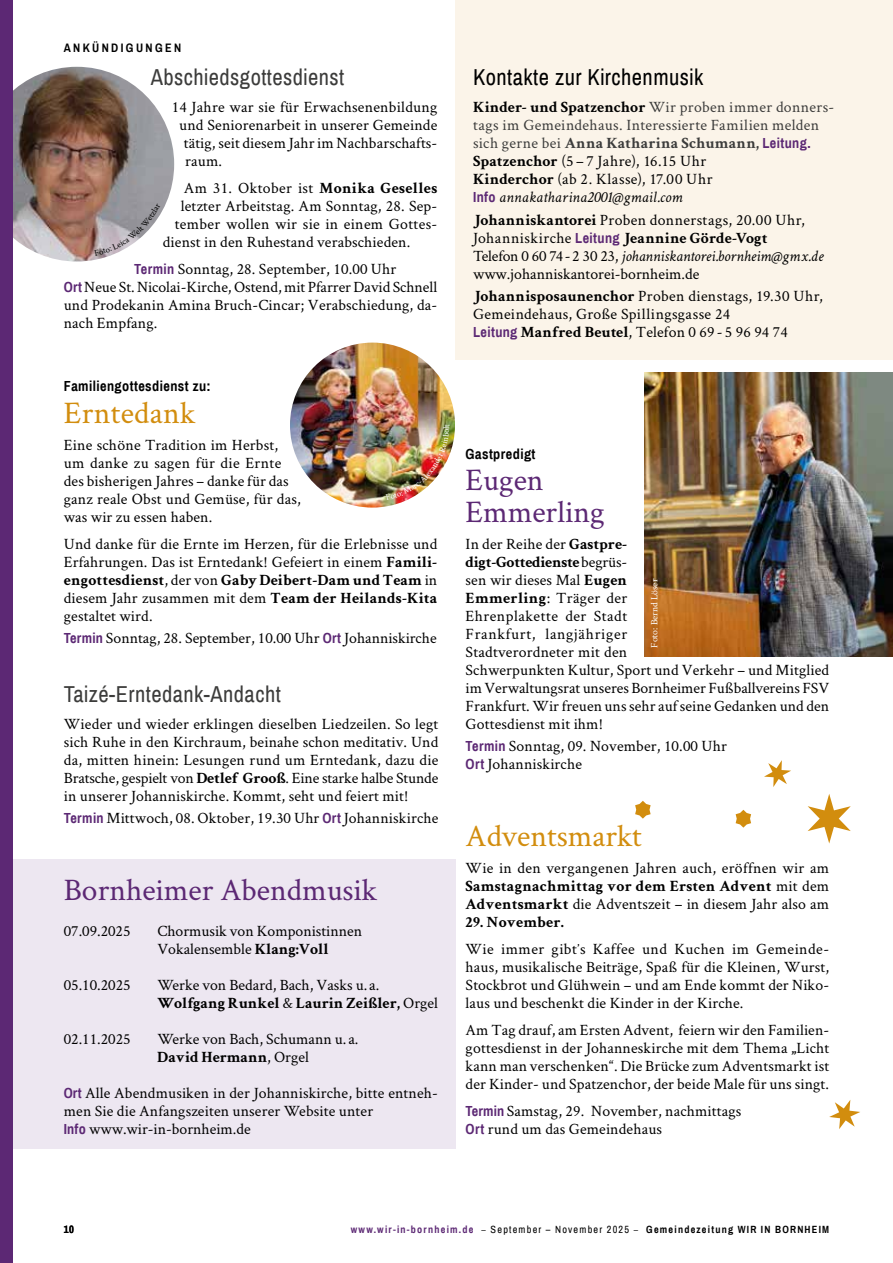
<style>
.page{position:relative;width:893px;height:1263px;background:#fff}
.page>*{position:absolute;margin:0;border:0;box-sizing:border-box;transform-origin:0 0}
.t1{font:31.5px/31.5px "Crimson Text";color:#5c2874}
.t2{font:31.5px "Crimson Text";color:#d28d0e}
.t3{font:22.5px "Archivo Narrow";letter-spacing:.02em;color:#3c3c3b}
.t4{font:22.5px "Archivo Narrow";letter-spacing:.02em;color:#000}
.t5{font:15.75px/18px "Crimson Text";letter-spacing:.01em;color:#000}
.t6{font:15.75px/18px "Crimson Text";letter-spacing:.02em;color:#3c3c3b}
.t7{font:700 15.75px "Crimson Text";letter-spacing:.01em;color:#000}
.t8{font:700 14.25px "Archivo Narrow";letter-spacing:.03em;color:#000}
.t9{font:700 12px "Archivo Narrow";letter-spacing:.2em;color:#000}
.t10{font:700 10.5px "Archivo Narrow";color:#000}
.t11{font:700 10.2px "Archivo Narrow";letter-spacing:.12em;color:#000}
.t12{font:9.75px "Crimson Text";color:#fff}
.t13{font:8.7px "Crimson Text";color:#fff}
.s1{font-weight:700}
.s2{font-family:"Archivo Narrow";font-weight:700;font-size:14.25px;color:#5c2874}
.s3{font-weight:700;color:#000}
.s4{color:#000}
.s5{font-style:italic;color:#000}
.s6{font-style:italic}
.s7{color:#5c2874}
.s8{font-family:"Crimson Text";font-weight:400}
.s9{font-weight:400}
</style>
<div class="page">
<div style="left:455px;top:0;width:438px;height:360px;background:#fbf4e9"></div>
<img style="left:644px;top:372px;width:249px;height:285px">
<svg style="left:808px;top:794px;width:43px;height:49px"></svg>
<svg style="left:736px;top:810px;width:15px;height:18px"></svg>
<svg style="left:635px;top:801px;width:16px;height:18px"></svg>
<svg style="left:764px;top:760px;width:27px;height:27px"></svg>
<svg style="left:829px;top:1100px;width:31px;height:29px"></svg>
<div style="left:0;top:859px;width:455px;height:289px;background:#ede7f1"></div>
<div style="left:0;top:0;width:13px;height:1263px;background:#5c2874"></div>
<img style="left:290px;top:343px;width:165px;height:165px;border-radius:82px">
<svg style="left:13px;top:66px;width:162px;height:196px"></svg>
<img style="left:385px;top:426px;width:64px;height:74px">
<p class="t9" style="left:64px;top:41px;width:119px">ANKÜNDIGUNGEN</p>
<h2 class="t3" style="left:151px;top:64px;width:195px">Abschiedsgottesdienst</h2>
<p class="t5" style="left:172px;top:97px;width:267px">14 Jahre war sie für Erwachsenenbildung</p>
<p class="t5" style="left:179px;top:115px;width:259px">und Seniorenarbeit in unserer Gemeinde</p>
<p class="t5" style="left:184px;top:133px;width:255px">tätig, seit diesem Jahr im Nachbarschafts-</p>
<p class="t5" style="left:185px;top:151px;width:38px">raum.</p>
<p class="t5" style="left:184px;top:178px;width:255px">Am 31. Oktober ist <span class="s1">Monika Geselles</span></p>
<p class="t5" style="left:181px;top:196px;width:258px">letzter Arbeitstag. Am Sonntag, 28. Sep-</p>
<p class="t5" style="left:175px;top:214px;width:264px">tember wollen wir sie in einem Gottes-</p>
<p class="t5" style="left:163px;top:232px;width:249px">dienst in den Ruhestand verabschieden.</p>
<p class="t5" style="left:64px;top:259px;width:375px;text-indent:71px"><span class="s2">Termin</span> Sonntag, 28. September, 10.00 Uhr<br><span class="s2">Ort</span> Neue St. Nicolai-Kirche, Ostend, mit Pfarrer David Schnell und Prodekanin Amina Bruch-Cincar; Verabschiedung, da&shy;nach Empfang.</p>
<h2 class="t4" style="left:473px;top:64px;width:232px">Kontakte zur Kirchenmusik</h2>
<p class="t6" style="left:473px;top:97px;width:363px"><span class="s3">Kinder- und Spatzenchor</span> Wir proben immer donners&shy;tags im Gemeindehaus. Interessierte Familien melden sich gerne bei <span class="s1">Anna Katharina Schumann,</span> <span class="s2">Leitung.<br></span><span class="s3">Spatzenchor</span> <span class="s4">(5 – 7 Jahre), 16.15 Uhr<br></span><span class="s3">Kinderchor</span> <span class="s4">(ab 2. Klasse), 17.00 Uhr<br></span><span class="s2">Info</span> <span class="s5">annakatharina2001@gmail.com</span></p>
<p class="t5" style="left:473px;top:210px;width:352px"><span class="s1">Johanniskantorei</span> Proben donnerstags, 20.00 Uhr, Johanniskirche <span class="s2">Leitung</span> <span class="s1">Jeannine Görde-Vogt<br></span>Telefon 0 60 74-2 30 23, <span class="s6">johanniskantorei.bornheim@gmx.de </span>www.johanniskantorei-bornheim.de</p>
<p class="t5" style="left:473px;top:286px;width:351px"><span class="s1">Johannisposaunenchor</span> Proben dienstags, 19.30 Uhr,<br>Gemeindehaus, Große Spillingsgasse 24<br><span class="s2">Leitung</span> <span class="s1">Manfred Beutel</span>, Telefon 0 69 - 5 96 94 74</p>
<p class="t8" style="left:64px;top:377px;width:148px">Familiengottesdienst zu:</p>
<h1 class="t2" style="left:64px;top:391px;width:133px">Erntedank</h1>
<p class="t5" style="left:64px;top:435px;width:238px">Eine schöne Tradition im Herbst, um danke zu sagen für die Ernte des bisherigen Jahres – danke für das ganz reale Obst und Gemüse, für das, was wir zu essen haben.</p>
<p class="t5" style="left:64px;top:534px;width:375px;text-align:justify">Und danke für die Ernte im Herzen, für die Erlebnisse und Erfahrungen. Das ist Erntedank! Gefeiert in einem <span class="s1">Famili&shy;engottesdienst</span>, der von <span class="s1">Gaby Deibert-Dam und Team</span> in diesem Jahr zusammen mit dem <span class="s1">Team der Heilands-Kita </span>gestaltet wird.</p>
<p class="t5" style="left:64px;top:628px;width:374px"><span class="s2">Termin</span> Sonntag, 28. September, 10.00 Uhr <span class="s2">Ort</span> Johanniskirche</p>
<p class="t13" style="left:441px;top:427px;width:4px;rotate:-90deg">t</p>
<h2 class="t3" style="left:64px;top:680px;width:219px">Taizé-Erntedank-Andacht</h2>
<p class="t5" style="left:64px;top:714px;width:376px;text-align:justify">Wieder und wieder erklingen dieselben Liedzeilen. So legt sich Ruhe in den Kirchraum, beinahe schon meditativ. Und da, mitten hinein: Lesungen rund um Erntedank, dazu die Bratsche, gespielt von <span class="s1">Detlef Grooß</span>. Eine starke halbe Stunde in unserer Johanniskirche. Kommt, seht und feiert mit!</p>
<p class="t5" style="left:64px;top:808px;width:376px"><span class="s2">Termin</span> Mittwoch, 08. Oktober, 19.30 Uhr <span class="s2">Ort</span> Johanniskirche</p>
<h1 class="t1" style="left:64px;top:873px;width:315px">Bornheimer Abendmusik</h1>
<p class="t5" style="left:64px;top:921px;width:68px">07.09.2025</p>
<p class="t5" style="left:157px;top:921px;width:206px">Chormusik von Komponistinnen<br>Vokalensemble <span class="s1">Klang:Voll</span></p>
<p class="t5" style="left:64px;top:975px;width:68px">05.10.2025</p>
<p class="t5" style="left:157px;top:975px;width:282px">Werke von Bedard, Bach, Vasks u. a.<br><span class="s1">Wolfgang Runkel</span> &amp; <span class="s1">Laurin Zeißler,</span> Orgel</p>
<p class="t5" style="left:64px;top:1029px;width:68px">02.11.2025</p>
<p class="t5" style="left:157px;top:1029px;width:203px">Werke von Bach, Schumann u. a.<br><span class="s1">David Hermann</span>, Orgel</p>
<p class="t5" style="left:64px;top:1083px;width:376px"><span class="s2">Ort</span> Alle Abendmusiken in der Johanniskirche, bitte entneh&shy;men Sie die Anfangszeiten unserer Website unter<br><span class="s2">Info</span> www.wir-in-bornheim.de</p>
<p class="t8" style="left:466px;top:445px;width:71px">Gastpredigt</p>
<h1 class="t1" style="left:466px;top:463px;width:140px">Eugen<br>Emmerling</h1>
<p class="t5" style="left:466px;top:534px;width:365px">In der Reihe der <span class="s1">Gastpre-<br>digt-Gottedienste</span> begrüs-<br>sen wir dieses Mal <span class="s1">Eugen<br>Emmerling</span>: Träger der<br>Ehrenplakette der Stadt<br>Frankfurt, langjähriger<br>Stadtverordneter mit den<br>Schwerpunkten Kultur, Sport und Verkehr – und Mitglied im Verwaltungsrat unseres Bornheimer Fußballvereins FSV Frankfurt. Wir freuen uns sehr auf seine Gedanken und den Gottesdienst mit ihm!</p>
<p class="t5" style="left:466px;top:736px;width:263px"><span class="s2">Termin</span> Sonntag, 09. November, 10.00 Uhr<br><span class="s2">Ort</span> Johanniskirche</p>
<p class="t12" style="left:648px;top:648px;width:70px;rotate:-90deg">Foto: Bernd Löser</p>
<h1 class="t2" style="left:466px;top:814px;width:178px">Adventsmarkt</h1>
<p class="t5" style="left:466px;top:858px;width:365px;text-align:justify">Wie in den vergangenen Jahren auch, eröffnen wir am <span class="s1">Samstagnachmittag vor dem Ersten Advent</span> mit dem <span class="s1">Adventsmarkt</span> die Adventszeit – in diesem Jahr also am</p>
<p class="t7" style="left:466px;top:912px;width:100px">29. November.</p>
<p class="t5" style="left:466px;top:939px;width:365px;text-align:justify">Wie immer gibt̕s Kaffee und Kuchen im Gemeinde&shy;haus, musikalische Beiträge, Spaß für die Kleinen, Wurst, Stockbrot und Glühwein – und am Ende kommt der Niko&shy;laus und beschenkt die Kinder in der Kirche.</p>
<p class="t5" style="left:466px;top:1020px;width:365px;text-align:justify">Am Tag drauf, am Ersten Advent, feiern wir den Familien&shy;gottesdienst in der Johanneskirche mit dem Thema <span class="s1">„</span>Licht kann man verschenken“. Die Brücke zum Adventsmarkt ist der Kinder- und Spatzenchor, der beide Male für uns singt.</p>
<p class="t5" style="left:466px;top:1101px;width:277px"><span class="s2">Termin</span> Samstag, 29. November, nachmittags<br><span class="s2">Ort</span> rund um das Gemeindehaus</p>
<p class="t10" style="left:64px;top:1222px;width:12px">10</p>
<p class="t11" style="left:351px;top:1223px;width:480px"><span class="s7">www.wir-in-bornheim.de</span> <span class="s8">–</span> <span class="s9">September – November 2025</span> <span class="s8">–</span> Gemeindezeitung WIR IN BORNHEIM</p>
</div>
